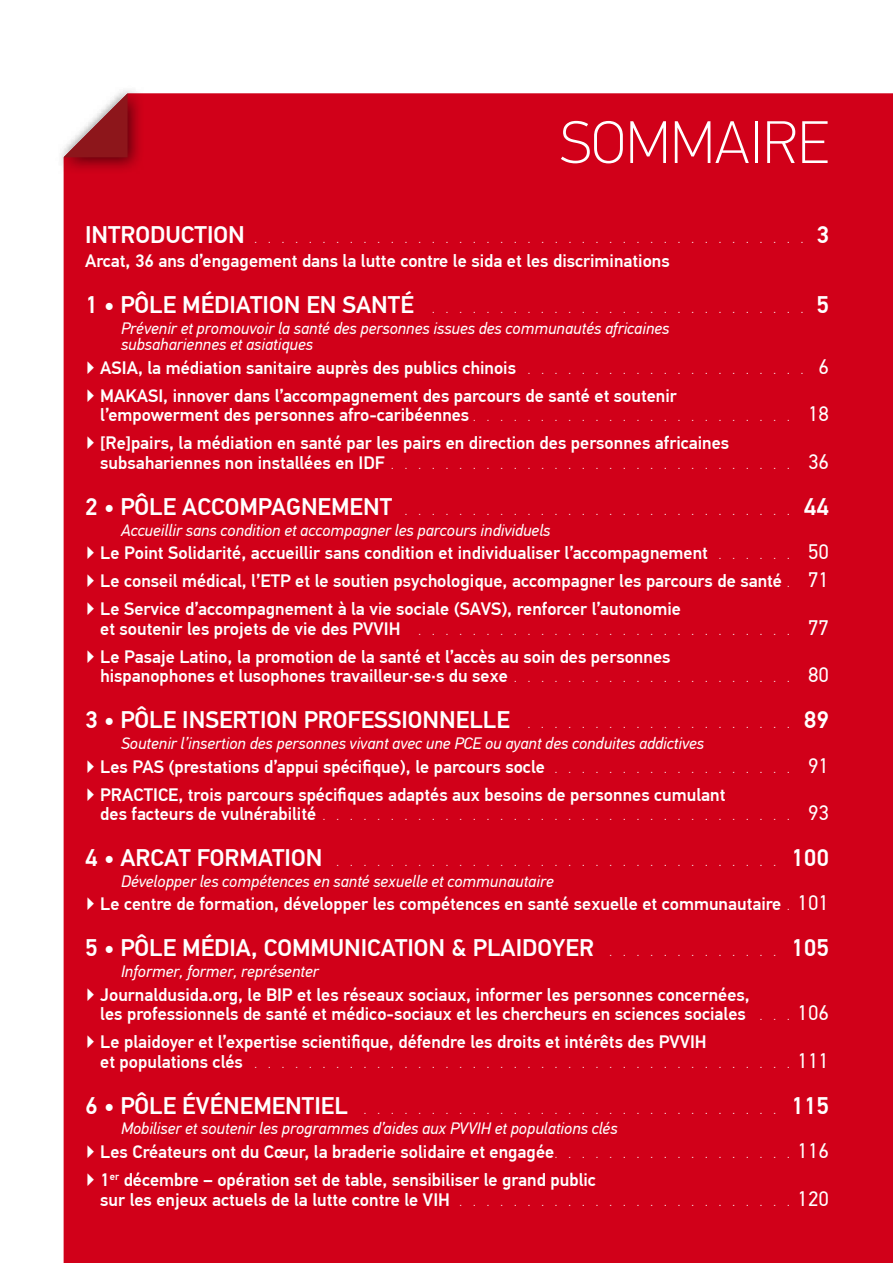
<style>
.page{position:relative;width:893px;height:1263px;background:#fff}
.page>*{position:absolute;margin:0;border:0;box-sizing:border-box;transform-origin:0 0}
.t1{font:100 60px "PF Din Text Pro";color:#fff}
.t2{font:500 24px "PF Din Text Pro";color:#fff}
.t3{font:21px "PF Din Text Pro";color:#fff}
.t4{font:500 18px/19.5px "PF Din Text Pro";color:#fff}
.t5{font:italic 16.5px/16.5px "PF Din Text Pro";color:#fff}
.s1{font-weight:100;font-size:24px}
.s2{font-weight:400;font-size:21px}
</style>
<div class="page">
<div style="left:64px;top:94px;width:829px;height:1169px;background:#d10019"></div>
<div style="left:55px;top:85px;width:90px;height:90px;background:#000;opacity:.6"></div>
<svg style="left:64px;top:94px;width:64px;height:63px"></svg>
<h1 class="t1" style="left:560px;top:108px;width:271px">SOMMAIRE</h1>
<h2 class="t2" style="left:85px;top:221px;width:161px">INTRODUCTION</h2>
<h2 class="t2" style="left:816px;top:221px;width:14px">3</h2>
<p class="t4" style="left:85px;top:251px;width:586px">Arcat, 36 ans d’engagement dans la lutte contre le sida et les discriminations</p>
<h2 class="t2" style="left:85px;top:290px;width:330px">1 • PÔLE MÉDIATION EN SANTÉ</h2>
<h2 class="t2" style="left:816px;top:290px;width:14px">5</h2>
<p class="t5" style="left:121px;top:320px;width:550px">Prévenir et promouvoir la santé des personnes issues des communautés africaines subsahariennes et asiatiques</p>
<p class="t4" style="left:85px;top:358px;width:432px">▶ ASIA, la médiation sanitaire auprès des publics chinois</p>
<p class="t3" style="left:819px;top:354px;width:12px">6</p>
<p class="t4" style="left:100px;top:386px;width:730px;text-indent:-15px">▶ MAKASI, innover dans l’accompagnement des parcours de santé et soutenir<br>l’empowerment des personnes afro-caribéennes <span class="s1">. . . . . . . . . . . . . . . . . . . . . . . .</span> <span class="s2">18</span></p>
<p class="t4" style="left:100px;top:434px;width:730px;text-indent:-15px">▶ [Re]pairs, la médiation en santé par les pairs en direction des personnes africaines subsahariennes non installées en IDF <span class="s1">. . . . . . . . . . . . . . . . . . . . . . . . . . . . . .</span> <span class="s2">36</span></p>
<h2 class="t2" style="left:85px;top:492px;width:309px">2 • PÔLE ACCOMPAGNEMENT</h2>
<h2 class="t2" style="left:804px;top:492px;width:27px">44</h2>
<p class="t5" style="left:121px;top:522px;width:431px">Accueillir sans condition et accompagner les parcours individuels</p>
<p class="t4" style="left:85px;top:544px;width:624px">▶ Le Point Solidarité, accueillir sans condition et individualiser l’accompagnement</p>
<p class="t3" style="left:808px;top:540px;width:22px">50</p>
<p class="t4" style="left:85px;top:567px;width:746px;line-height:28px">▶ Le conseil médical, l’ETP et le soutien psychologique, accompagner les parcours de santé <span class="s1">.</span> <span class="s2">71 </span>▶ Le Service d’accompagnement à la vie sociale (SAVS), renforcer l’autonomie</p>
<p class="t4" style="left:100px;top:619px;width:302px">et soutenir les projets de vie des PVVIH</p>
<p class="t3" style="left:808px;top:615px;width:22px">77</p>
<p class="t4" style="left:100px;top:647px;width:572px;text-indent:-15px">▶ Le Pasaje Latino, la promotion de la santé et l’accès au soin des personnes hispanophones et lusophones travailleur·se·s du sexe</p>
<p class="t3" style="left:808px;top:663px;width:22px">80</p>
<h2 class="t2" style="left:85px;top:705px;width:426px">3 • PÔLE INSERTION PROFESSIONNELLE</h2>
<h2 class="t2" style="left:804px;top:705px;width:27px">89</h2>
<p class="t5" style="left:121px;top:735px;width:584px">Soutenir l’insertion des personnes vivant avec une PCE ou ayant des conduites addictives</p>
<p class="t4" style="left:85px;top:757px;width:461px">▶ Les PAS (prestations d’appui spécifique), le parcours socle</p>
<p class="t3" style="left:808px;top:753px;width:22px">91</p>
<p class="t4" style="left:100px;top:785px;width:627px;text-indent:-15px">▶ PRACTICE, trois parcours spécifiques adaptés aux besoins de personnes cumulant des facteurs de vulnérabilité</p>
<p class="t3" style="left:808px;top:800px;width:22px">93</p>
<h2 class="t2" style="left:85px;top:843px;width:239px">4 • ARCAT FORMATION</h2>
<h2 class="t2" style="left:791px;top:843px;width:39px">100</h2>
<p class="t5" style="left:121px;top:873px;width:434px">Développer les compétences en santé sexuelle et communautaire</p>
<p class="t4" style="left:85px;top:895px;width:746px">▶ Le centre de formation, développer les compétences en santé sexuelle et communautaire <span class="s2">101</span></p>
<h2 class="t2" style="left:85px;top:934px;width:510px">5 • PÔLE MÉDIA, COMMUNICATION &amp; PLAIDOYER</h2>
<h2 class="t2" style="left:791px;top:934px;width:39px">105</h2>
<p class="t5" style="left:121px;top:963px;width:199px">Informer, former, représenter</p>
<p class="t4" style="left:85px;top:985px;width:666px;text-align:right">▶ Journaldusida.org, le BIP et les réseaux sociaux, informer les personnes concernées, les professionnels de santé et médico-sociaux et les chercheurs en sciences sociales</p>
<p class="t3" style="left:798px;top:1001px;width:33px">106</p>
<p class="t4" style="left:100px;top:1033px;width:608px;text-indent:-15px">▶ Le plaidoyer et l’expertise scientifique, défendre les droits et intérêts des PVVIH et populations clés</p>
<p class="t3" style="left:798px;top:1048px;width:33px">111</p>
<h2 class="t2" style="left:85px;top:1091px;width:264px">6 • PÔLE ÉVÉNEMENTIEL</h2>
<h2 class="t2" style="left:791px;top:1091px;width:39px">115</h2>
<p class="t5" style="left:121px;top:1121px;width:498px">Mobiliser et soutenir les programmes d’aides aux PVVIH et populations clés</p>
<p class="t4" style="left:85px;top:1138px;width:746px;line-height:28px">▶ Les Créateurs ont du Cœur, la braderie solidaire et engagée <span class="s1">. . . . . . . . . . . . . . . . .</span> <span class="s2">116 </span>▶ 1<sup>er</sup> décembre – opération set de table, sensibiliser le grand public</p>
<p class="t4" style="left:100px;top:1190px;width:730px">sur les enjeux actuels de la lutte contre le VIH <span class="s1">. . . . . . . . . . . . . . . . . . . . . . . .</span> <span class="s2">120</span></p>
</div>
